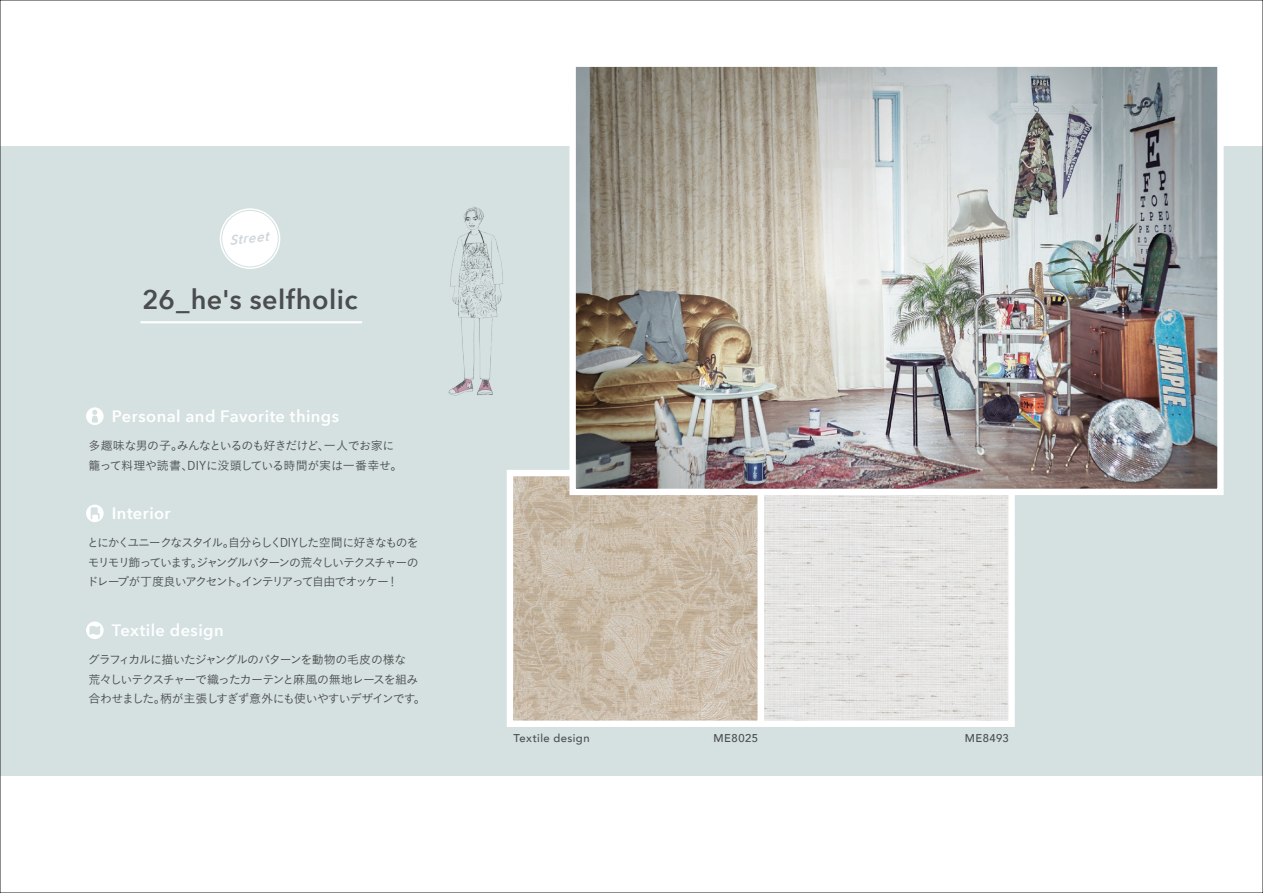
<style>
.page{position:relative;width:1263px;height:893px;background:#fff}
.page>*{position:absolute;margin:0;border:0;box-sizing:border-box;transform-origin:0 0}
.t1{font:600 27px "Avenir Next";letter-spacing:.02em;color:#4b4c4d}
.t2{font:600 16.5px "Avenir Next";letter-spacing:.025em;color:#fff}
.t3{font:italic 600 13.5px "Avenir Next";color:#cfd6db}
.t4{font:12px/19.5px "Koburina Go Std W3";letter-spacing:-.08em;color:#4b4c4d;text-align:justify}
.t5{font:12px/19.5px "Koburina Go Std W3";letter-spacing:-.035em;color:#4b4c4d}
.t6{font:500 11.25px "Avenir";letter-spacing:.04em;color:#4b4c4d}
</style>
<div class="page">
<div style="left:0;top:147px;width:1263px;height:629px;background:#d4e1e0"></div>
<img style="left:765px;top:495px;width:243px;height:225px">
<div style="left:758px;top:470px;width:257px;height:257px;border:6px solid #fff"></div>
<svg style="left:514px;top:477px;width:243px;height:243px;fill:#cabdab"></svg>
<div style="left:507px;top:470px;width:257px;height:257px;border:6px solid #fff"></div>
<div style="left:86px;top:407px;width:18px;height:18px;background:#fff;border-radius:50%"></div>
<div style="left:86px;top:505px;width:18px;height:17px;background:#fff;border-radius:50%"></div>
<div style="left:86px;top:621px;width:18px;height:18px;background:#fff;border-radius:50%"></div>
<div style="left:220px;top:208px;width:60px;height:61px;background:#fff;border-radius:50%"></div>
<hr style="left:141px;top:321px;width:221px;height:2px;background:#fff">
<img style="left:576px;top:68px;width:640px;height:420px">
<div style="left:569px;top:61px;width:654px;height:434px;border:6px solid #fff"></div>
<div style="left:222px;top:210px;width:57px;height:57px;border:1px solid #d4e1e0;border-radius:50%"></div>
<svg style="left:92px;top:410px;width:6px;height:13px"></svg>
<div style="left:91px;top:513px;width:9px;height:6px;border:2px solid #d4e1e0"></div>
<div style="left:91px;top:507px;width:7px;height:8px;background:#d4e1e0;border:2px solid #d4e1e0"></div>
<svg style="left:90px;top:626px;width:10px;height:9px"></svg>
<img style="left:448px;top:207px;width:55px;height:189px">
<p class="t3" style="left:228px;top:229px;width:41px;rotate:-7deg">Street</p>
<h1 class="t1" style="left:142px;top:276px;width:217px">26_he's selfholic</h1>
<h2 class="t2" style="left:112px;top:402px;width:229px">Personal and Favorite things</h2>
<p class="t5" style="left:88px;top:436px;width:315px">多趣味な男の子。みんなといるのも好きだけど、一人でお家に籠って料理や読書、DIYに没頭している時間が実は一番幸せ。</p>
<h2 class="t2" style="left:112px;top:499px;width:60px">Interior</h2>
<p class="t4" style="left:87px;top:533px;width:334px">とにかくユニークなスタイル。自分らしくDIYした空間に好きなものをモリモリ飾っています。ジャングルパターンの荒々しいテクスチャーのドレープが丁度良いアクセント。インテリアって自由でオッケー！</p>
<h2 class="t2" style="left:112px;top:616px;width:113px">Textile design</h2>
<p class="t4" style="left:88px;top:650px;width:340px;text-align:left">グラフィカルに描いたジャングルのパターンを動物の毛皮の様な<br>荒々しいテクスチャーで織ったカーテンと麻風の無地レースを組み合わせました。柄が主張しすぎず意外にも使いやすいデザインです。</p>
<p class="t6" style="left:513px;top:728px;width:78px">Textile design</p>
<p class="t6" style="left:714px;top:728px;width:46px">ME8025</p>
<p class="t6" style="left:965px;top:728px;width:46px">ME8493</p>
</div>
